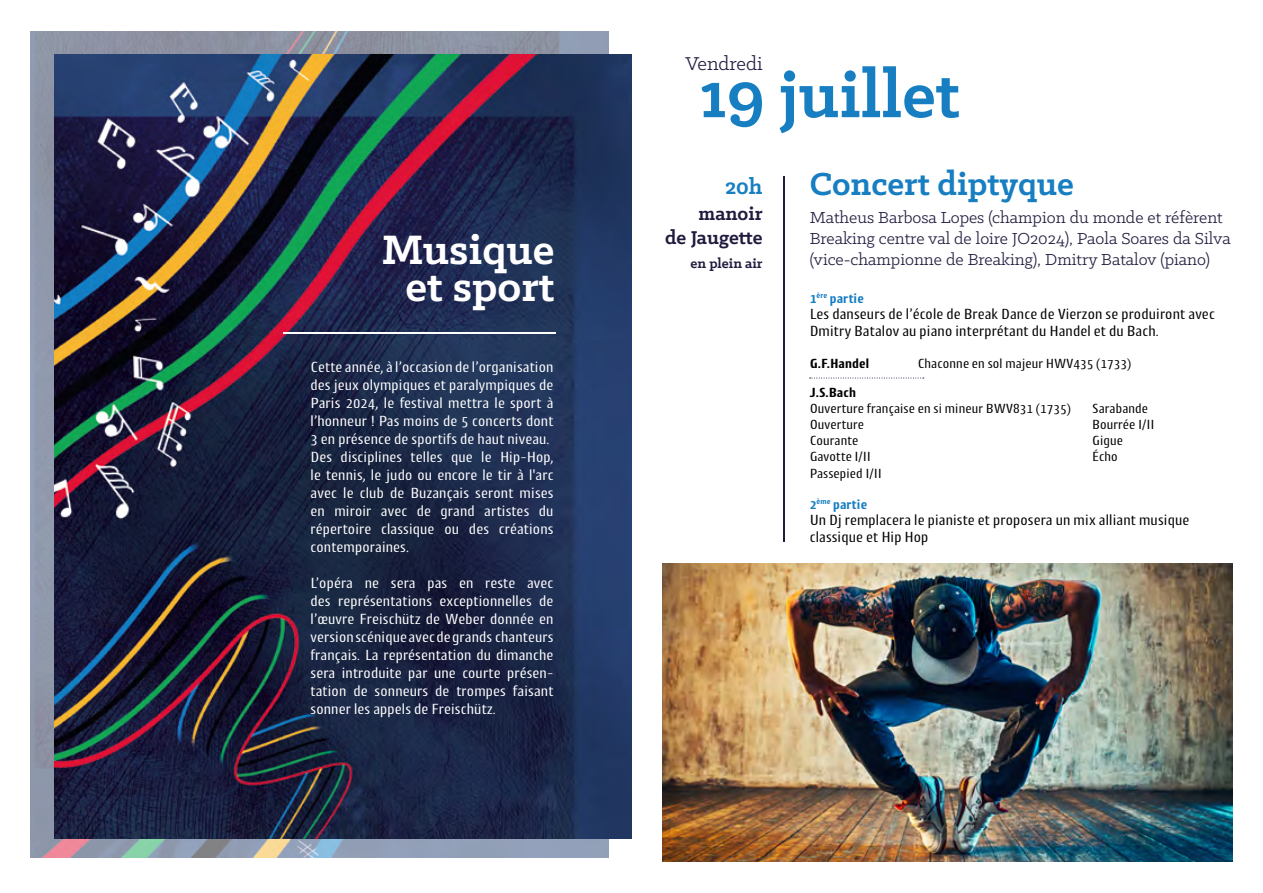
<style>
.page{position:relative;width:1263px;height:893px;background:#fff}
.page>*{position:absolute;margin:0;border:0;box-sizing:border-box;transform-origin:0 0}
.t1{font:700 72px "Klinic Slab";color:#177ec2}
.t2{font:700 46.5px/36.5px "Klinic Slab";color:#fff;text-align:center}
.t3{font:700 36px "Klinic Slab";color:#177ec2}
.t4{font:700 24px "Klinic Slab";color:#177ec2}
.t5{font:700 21px/24px "Klinic Slab";color:#201b3e;text-align:right}
.t6{font:21px "Klinic Slab";color:#201b3e}
.t7{font:18px/21px "Klinic Slab";color:#201b3e}
.t8{font:15px/18px "Cantiga";color:#fff}
.t9{font:15px/16.5px "Cantiga";color:#000}
.t10{font:700 15px "Klinic Slab";color:#201b3e}
.t11{font:13.5px/16.2px "Cantiga";color:#000}
.t12{font:700 13.5px "Cantiga";color:#177ec2}
.t13{font:700 13.5px "Cantiga";color:#000}
</style>
<div class="page">
<img style="left:31px;top:32px;width:577px;height:825px">
<img style="left:54px;top:54px;width:577px;height:785px">
<hr style="left:284px;top:333px;width:272px;height:1px;background:#fff">
<hr style="left:784px;top:177px;width:1px;height:365px;background:#201b3e">
<img style="left:662px;top:563px;width:570px;height:298px">
<svg style="left:810px;top:378px;width:114px;height:1px"></svg>
<h2 class="t2" style="left:381px;top:231px;width:175px">Musique et sport</h2>
<p class="t8" style="left:310px;top:357px;width:245px">Cette année, à l’occasion de l’organisation des jeux olympiques et paralympiques de Paris 2024, le festival mettra le sport à l’honneur ! Pas moins de 5 concerts dont 3 en présence de sportifs de haut niveau.<br>Des disciplines telles que le Hip-Hop, le tennis, le judo ou encore le tir à l'arc avec le club de Buzançais seront mises en miroir avec de grand artistes du répertoire classique ou des créations contemporaines.</p>
<p class="t8" style="left:310px;top:573px;width:245px;text-align:justify">L’opéra ne sera pas en reste avec des représentations exceptionnelles de l’œuvre Freischütz de Weber donnée en version scénique avec de grands chanteurs français. La représentation du dimanche sera introduite par une courte présen&shy;tation de sonneurs de trompes faisant sonner les appels de Freischütz.</p>
<h3 class="t6" style="left:685px;top:50px;width:79px">Vendredi</h3>
<h1 class="t1" style="left:700px;top:48px;width:262px">19 juillet</h1>
<h3 class="t4" style="left:725px;top:171px;width:39px">20h</h3>
<h3 class="t5" style="left:665px;top:201px;width:99px">manoir<br>de Jaugette</h3>
<p class="t10" style="left:691px;top:253px;width:73px">en plein air</p>
<h3 class="t3" style="left:810px;top:160px;width:266px">Concert diptyque</h3>
<p class="t7" style="left:810px;top:207px;width:422px">Matheus Barbosa Lopes (champion du monde et réfèrent<br>Breaking centre val de loire JO2024), Paola Soares da Silva (vice-championne de Breaking), Dmitry Batalov (piano)</p>
<p class="t12" style="left:810px;top:290px;width:56px">1<sup>ère</sup> partie</p>
<p class="t9" style="left:810px;top:305px;width:407px">Les danseurs de l’école de Break Dance de Vierzon se produiront avec<br>Dmitry Batalov au piano interprétant du Handel et du Bach.</p>
<p class="t13" style="left:810px;top:355px;width:61px">G.F.Handel</p>
<p class="t11" style="left:918px;top:355px;width:215px">Chaconne en sol majeur HWV435 (1733)</p>
<p class="t13" style="left:810px;top:383px;width:48px">J.S.Bach</p>
<p class="t11" style="left:810px;top:400px;width:263px">Ouverture française en si mineur BWV831 (1735)<br>Ouverture<br>Courante<br>Gavotte I/II<br>Passepied I/II</p>
<p class="t11" style="left:1092px;top:400px;width:64px">Sarabande<br>Bourrée I/II<br>Gigue<br>Écho</p>
<p class="t12" style="left:810px;top:496px;width:59px">2<sup>ème</sup> partie</p>
<p class="t9" style="left:810px;top:512px;width:381px">Un Dj remplacera le pianiste et proposera un mix alliant musique classique et Hip Hop</p>
</div>
